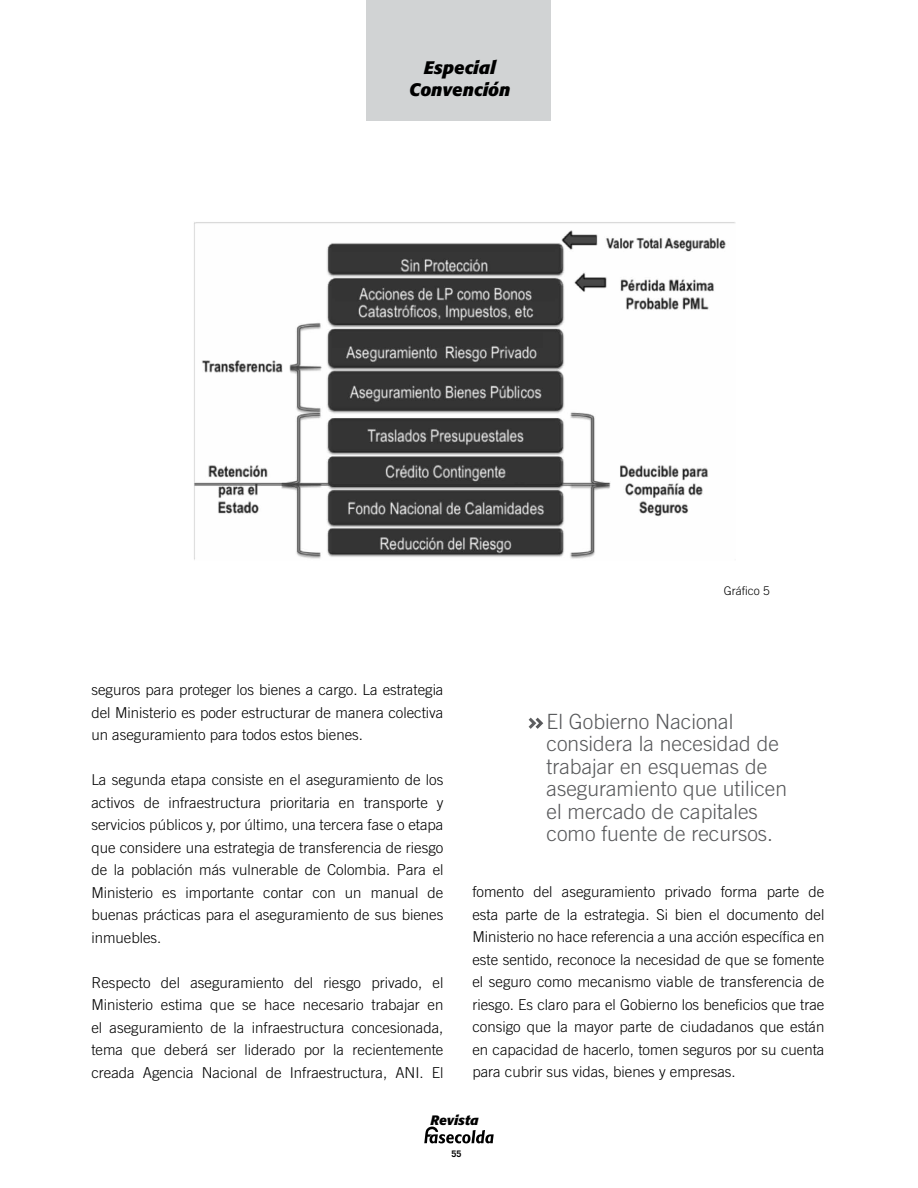
<style>
.page{position:relative;width:918px;height:1188px;background:#fff}
.page>*{position:absolute;margin:0;border:0;box-sizing:border-box;transform-origin:0 0}
.t1{font:300 21px/22.5px "Trade Gothic LT Std";color:#58595b}
.t2{font:italic 700 18px/21.6px "Formata";color:#000;text-align:center}
.t3{font:300 15px/22.5px "Trade Gothic LT Std";color:#000;text-align:justify}
.t4{font:italic 700 13.5px "Formata";color:#000}
.t5{font:300 12px "Trade Gothic LT Std";color:#000}
.t6{font:700 9px "Trade Gothic LT Std";color:#000}
</style>
<div class="page">
<div style="left:367px;top:0;width:184px;height:120px;background:#d1d3d4"></div>
<svg style="left:424px;top:1126px;width:70px;height:17px"></svg>
<img style="left:194px;top:222px;width:541px;height:338px">
<svg style="left:528px;top:717px;width:16px;height:12px"></svg>
<p class="t2" style="left:409px;top:57px;width:103px">Especial<br>Convención</p>
<p class="t5" style="left:724px;top:583px;width:48px">Gráfico 5</p>
<p class="t3" style="left:91px;top:679px;width:354px">seguros para proteger los bienes a cargo. La estrategia del Ministerio es poder estructurar de manera colectiva un aseguramiento para todos estos bienes.</p>
<p class="t3" style="left:91px;top:769px;width:354px">La segunda etapa consiste en el aseguramiento de los activos de infraestructura prioritaria en transporte y servicios públicos y, por último, una tercera fase o etapa que considere una estrategia de transferencia de riesgo de la población más vulnerable de Colombia. Para el Ministerio es importante contar con un manual de buenas prácticas para el aseguramiento de sus bienes inmuebles.</p>
<p class="t3" style="left:91px;top:971px;width:354px">Respecto del aseguramiento del riesgo privado, el Ministerio estima que se hace necesario trabajar en el aseguramiento de la infraestructura concesionada, tema que deberá ser liderado por la recientemente creada Agencia Nacional de Infraestructura, ANI. El</p>
<h1 class="t1" style="left:547px;top:710px;width:242px">El Gobierno Nacional considera la necesidad de trabajar en esquemas de aseguramiento que utilicen el mercado de capitales como fuente de recursos.</h1>
<p class="t3" style="left:472px;top:881px;width:354px">fomento del aseguramiento privado forma parte de esta parte de la estrategia. Si bien el documento del Ministerio no hace referencia a una acción específica en este sentido, reconoce la necesidad de que se fomente el seguro como mecanismo viable de transferencia de riesgo. Es claro para el Gobierno los beneficios que trae consigo que la mayor parte de ciudadanos que están en capacidad de hacerlo, tomen seguros por su cuenta para cubrir sus vidas, bienes y empresas.</p>
<p class="t4" style="left:430px;top:1112px;width:50px">Revista</p>
<p class="t6" style="left:452px;top:1149px;width:12px">55</p>
</div>
